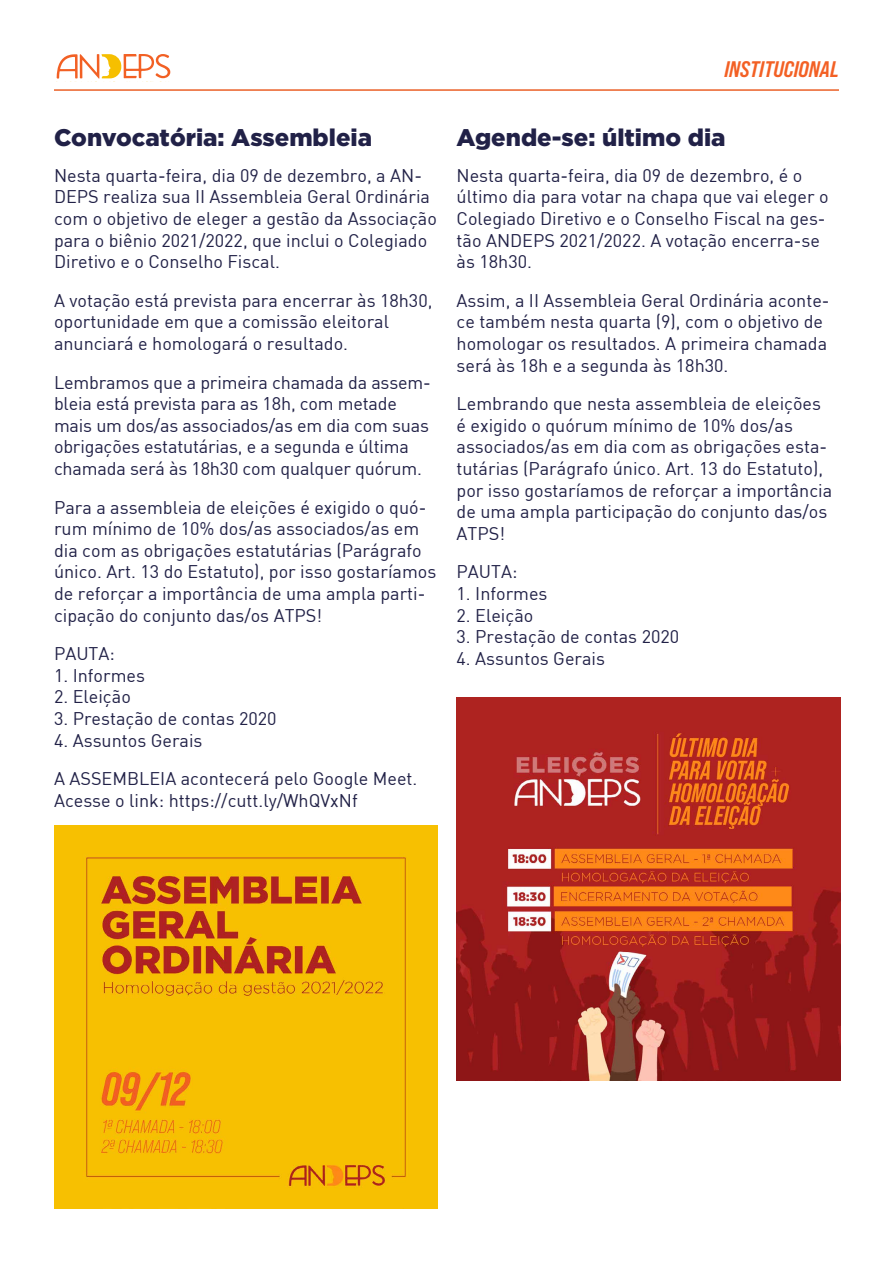
<style>
.page{position:relative;width:893px;height:1263px;background:#fff}
.page>*{position:absolute;margin:0;border:0;box-sizing:border-box;transform-origin:0 0}
.t1{font:900 24px "Gotham";color:#212147}
.t2{font:22.5px "Bebas Neue Pro Sm E Bd It";color:#f36024}
.t3{font:18px/21.6px "DIN";color:#212147}
</style>
<div class="page">
<svg style="left:57px;top:54px;width:113px;height:25px"></svg>
<hr style="left:54px;top:89px;width:785px;height:2px;background:#eb6027">
<img style="left:54px;top:825px;width:383px;height:384px">
<img style="left:457px;top:697px;width:383px;height:384px">
<p class="t2" style="left:724px;top:55px;width:116px">INSTITUCIONAL</p>
<h1 class="t1" style="left:54px;top:124px;width:320px">Convocatória: Assembleia</h1>
<h1 class="t1" style="left:457px;top:124px;width:270px">Agende-se: último dia</h1>
<p class="t3" style="left:54px;top:164px;width:384px">Nesta quarta-feira, dia 09 de dezembro, a AN-DEPS realiza sua II Assembleia Geral Ordinária com o objetivo de eleger a gestão da Associação para o biênio 2021/2022, que inclui o Colegiado Diretivo e o Conselho Fiscal.</p>
<p class="t3" style="left:54px;top:289px;width:380px">A votação está prevista para encerrar às 18h30, oportunidade em que a comissão eleitoral anunciará e homologará o resultado.</p>
<p class="t3" style="left:54px;top:371px;width:378px">Lembramos que a primeira chamada da assem&shy;bleia está prevista para as 18h, com metade mais um dos/as associados/as em dia com suas obrigações estatutárias, e a segunda e última chamada será às 18h30 com qualquer quórum.</p>
<p class="t3" style="left:54px;top:496px;width:384px">Para a assembleia de eleições é exigido o quó&shy;rum mínimo de 10% dos/as associados/as em dia com as obrigações estatutárias (Parágrafo único. Art. 13 do Estatuto), por isso gostaríamos de reforçar a importância de uma ampla parti&shy;cipação do conjunto das/os ATPS!</p>
<p class="t3" style="left:54px;top:643px;width:62px">PAUTA:</p>
<p class="t3" style="left:54px;top:664px;width:92px">1. Informes</p>
<p class="t3" style="left:54px;top:686px;width:78px">2. Eleição</p>
<p class="t3" style="left:54px;top:707px;width:224px">3. Prestação de contas 2020</p>
<p class="t3" style="left:54px;top:720px;width:365px;line-height:38.5px">4. Assuntos Gerais<br>A ASSEMBLEIA acontecerá pelo Google Meet.</p>
<p class="t3" style="left:54px;top:789px;width:305px">Acesse o link: https://cutt.ly/WhQVxNf</p>
<p class="t3" style="left:457px;top:164px;width:374px">Nesta quarta-feira, dia 09 de dezembro, é o último dia para votar na chapa que vai eleger o Colegiado Diretivo e o Conselho Fiscal na ges&shy;tão ANDEPS 2021/2022. A votação encerra-se às 18h30.</p>
<p class="t3" style="left:457px;top:289px;width:375px">Assim, a II Assembleia Geral Ordinária aconte&shy;ce também nesta quarta (9), com o objetivo de homologar os resultados. A primeira chamada será às 18h e a segunda às 18h30.</p>
<p class="t3" style="left:457px;top:393px;width:377px">Lembrando que nesta assembleia de eleições é exigido o quórum mínimo de 10% dos/as associados/as em dia com as obrigações esta&shy;tutárias (Parágrafo único. Art. 13 do Estatuto), por isso gostaríamos de reforçar a importância de uma ampla participação do conjunto das/os ATPS!</p>
<p class="t3" style="left:457px;top:561px;width:62px">PAUTA:</p>
<p class="t3" style="left:457px;top:582px;width:92px">1. Informes</p>
<p class="t3" style="left:457px;top:604px;width:78px">2. Eleição</p>
<p class="t3" style="left:457px;top:626px;width:224px">3. Prestação de contas 2020</p>
<p class="t3" style="left:457px;top:647px;width:150px">4. Assuntos Gerais</p>
</div>
